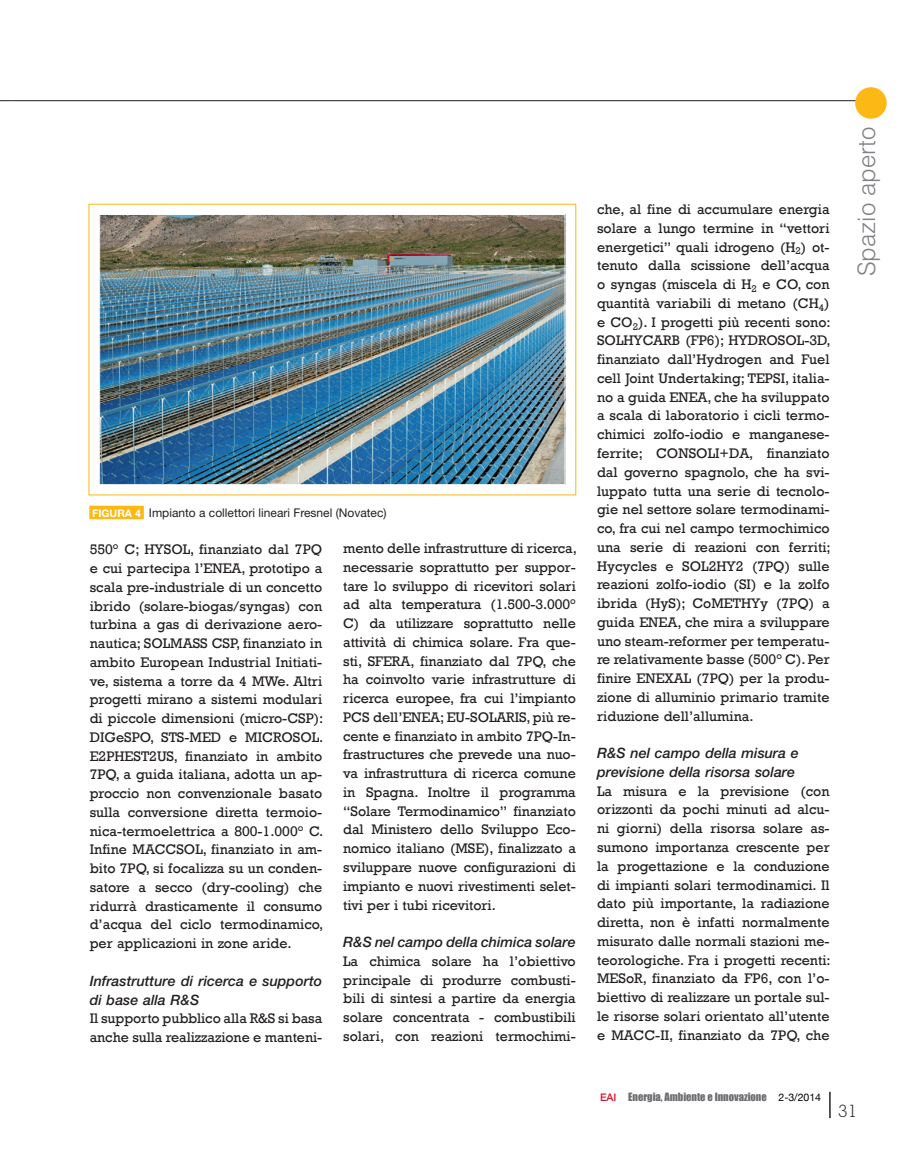
<style>
.page{position:relative;width:919px;height:1153px;background:#fff}
.page>*{position:absolute;margin:0;border:0;box-sizing:border-box;transform-origin:0 0}
.t1{font:300 24px "Helvetica";color:#808285}
.t2{font:300 18px "Rockwell";color:#231f20}
.t3{font:14.25px/18.8px "Rockwell";color:#231f20;text-align:justify}
.t4{font:italic 500 14.25px/18.8px "Helvetica Neue";color:#231f20}
.t5{font:12px "Helvetica Neue";color:#231f20}
.t6{font:10.5px "Impact";color:#6c6d70}
.s1{font-weight:700;font-size:10.5px;color:#fff}
.s2{font-family:"Helvetica Neue";font-weight:500;color:#d7162e}
.s3{font-family:"Helvetica Neue";color:#000}
</style>
<div class="page">
<hr style="left:13px;top:100px;width:847px;height:1px;background:#231f20">
<svg style="left:0;top:100px;width:13px;height:1px"></svg>
<div style="left:855px;top:87px;width:31px;height:32px;background:#fcb814;border-radius:50%"></div>
<svg style="left:829px;top:1091px;width:1px;height:26px"></svg>
<img style="left:101px;top:216px;width:462px;height:267px">
<div style="left:99px;top:214px;width:466px;height:271px;border:1px solid #fff"></div>
<div style="left:89px;top:505px;width:55px;height:14px;background:#fcb814"></div>
<p class="t5" style="left:92px;top:508px;width:296px"><span class="s1">FIGURA 4</span> Impianto a collettori lineari Fresnel (Novatec)</p>
<p class="t3" style="left:90px;top:539px;width:235px">550° C; HYSOL, finanziato dal 7PQ e cui partecipa l’ENEA, prototipo a scala pre-industriale di un concetto ibrido (solare-biogas/syngas) con turbina a gas di derivazione aero&shy;nautica; SOLMASS CSP, finanziato in ambito European Industrial Initiati&shy;ve, sistema a torre da 4 MWe. Altri progetti mirano a sistemi modulari di piccole dimensioni (micro-CSP):<br>DIGeSPO, STS-MED e MICROSOL.<br>E2PHEST2US, finanziato in ambito 7PQ, a guida italiana, adotta un ap&shy;proccio non convenzionale basato sulla conversione diretta termoio&shy;nica-termoelettrica a 800-1.000° C.<br>Infine MACCSOL, finanziato in am&shy;bito 7PQ, si focalizza su un conden&shy;satore a secco (dry-cooling) che ridurrà drasticamente il consumo d’acqua del ciclo termodinamico, per applicazioni in zone aride.</p>
<p class="t4" style="left:90px;top:972px;width:234px">Infrastrutture di ricerca e supporto di base alla R&amp;S</p>
<p class="t3" style="left:90px;top:1008px;width:234px">Il supporto pubblico alla R&amp;S si basa anche sulla realizzazione e manteni-</p>
<p class="t3" style="left:343px;top:538px;width:235px">mento delle infrastrutture di ricerca, necessarie soprattutto per suppor&shy;tare lo sviluppo di ricevitori solari ad alta temperatura (1.500-3.000° C) da utilizzare soprattutto nelle attività di chimica solare. Fra que&shy;sti, SFERA, finanziato dal 7PQ, che ha coinvolto varie infrastrutture di ricerca europee, fra cui l’impianto PCS dell’ENEA; EU-SOLARIS, più re&shy;cente e finanziato in ambito 7PQ-In&shy;frastructures che prevede una nuo&shy;va infrastruttura di ricerca comune in Spagna. Inoltre il programma “Solare Termodinamico” finanziato dal Ministero dello Sviluppo Eco&shy;nomico italiano (MSE), finalizzato a sviluppare nuove configurazioni di impianto e nuovi rivestimenti selet&shy;tivi per i tubi ricevitori.</p>
<p class="t4" style="left:343px;top:933px;width:234px">R&amp;S nel campo della chimica solare</p>
<p class="t3" style="left:343px;top:951px;width:234px">La chimica solare ha l’obiettivo principale di produrre combusti&shy;bili di sintesi a partire da energia solare concentrata - combustibili solari, con reazioni termochimi-</p>
<p class="t3" style="left:597px;top:199px;width:235px">che, al fine di accumulare energia solare a lungo termine in “vettori energetici” quali idrogeno (H<sub>2</sub>) ot&shy;tenuto dalla scissione dell’acqua o syngas (miscela di H<sub>2</sub> e CO, con quantità variabili di metano (CH<sub>4</sub>) e CO<sub>2</sub>). I progetti più recenti sono:<br>SOLHYCARB (FP6); HYDROSOL-3D, finanziato dall’Hydrogen and Fuel cell Joint Undertaking; TEPSI, italia&shy;no a guida ENEA, che ha sviluppato a scala di laboratorio i cicli termo&shy;chimici zolfo-iodio e manganese&shy;ferrite; CONSOLI+DA, finanziato dal governo spagnolo, che ha svi&shy;luppato tutta una serie di tecnolo&shy;gie nel settore solare termodinami&shy;co, fra cui nel campo termochimico una serie di reazioni con ferriti; Hycycles e SOL2HY2 (7PQ) sulle reazioni zolfo-iodio (SI) e la zolfo ibrida (HyS); CoMETHYy (7PQ) a guida ENEA, che mira a sviluppare uno steam-reformer per temperatu&shy;re relativamente basse (500° C). Per finire ENEXAL (7PQ) per la produ&shy;zione di alluminio primario tramite riduzione dell’allumina.</p>
<p class="t4" style="left:597px;top:745px;width:203px">R&amp;S nel campo della misura e previsione della risorsa solare</p>
<p class="t3" style="left:597px;top:781px;width:235px">La misura e la previsione (con orizzonti da pochi minuti ad alcu&shy;ni giorni) della risorsa solare as&shy;sumono importanza crescente per la progettazione e la conduzione di impianti solari termodinamici. Il dato più importante, la radiazione diretta, non è infatti normalmente misurato dalle normali stazioni me&shy;teorologiche. Fra i progetti recenti:<br>MESoR, finanziato da FP6, con l’o&shy;biettivo di realizzare un portale sul&shy;le risorse solari orientato all’utente e MACC-II, finanziato da 7PQ, che</p>
<h1 class="t1" style="left:857px;top:276px;width:151px;rotate:-90deg">Spazio aperto</h1>
<p class="t6" style="left:600px;top:1090px;width:223px"><span class="s2">EAI</span> Energia, Ambiente e Innovazione <span class="s3">2-3/2014</span></p>
<p class="t2" style="left:838px;top:1104px;width:21px">31</p>
</div>
